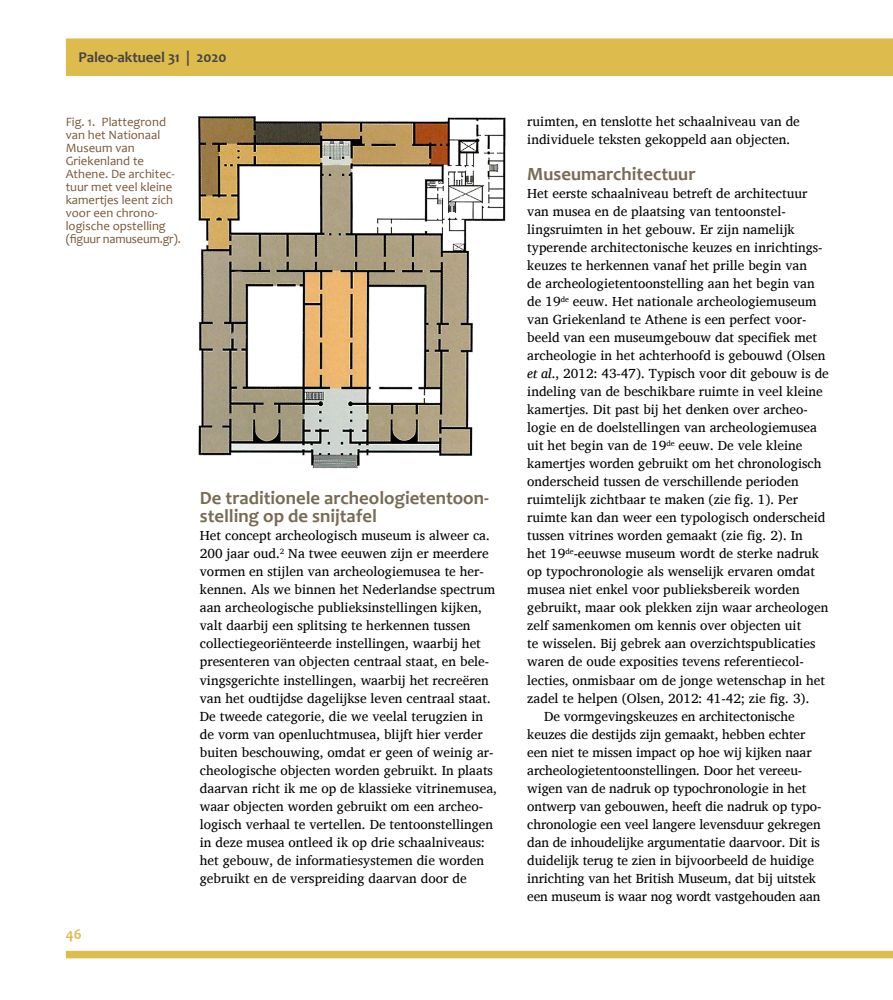
<style>
.page{position:relative;width:893px;height:1000px;background:#fff}
.page>*{position:absolute;margin:0;border:0;box-sizing:border-box;transform-origin:0 0}
.t1{font:700 18.75px/18px "Candara";color:#796b53}
.t2{font:700 15px "Candara";letter-spacing:-.005em;color:#454444}
.t3{font:700 15px "Candara";color:#debb4d}
.t4{font:13.5px/18px "Charis SIL";color:#000}
.t5{font:12.75px/13px "Candara";color:#795837}
.s1{font-style:italic}
</style>
<div class="page">
<div style="left:66px;top:38px;width:827px;height:38px;background:#debb4d"></div>
<div style="left:66px;top:950px;width:827px;height:8px;background:#debb4d"></div>
<img style="left:198px;top:116px;width:308px;height:353px">
<p class="t2" style="left:79px;top:48px;width:149px">Paleo-aktueel 31 | 2020</p>
<p class="t5" style="left:66px;top:115px;width:117px">Fig. 1. Plattegrond van het Nationaal<br>Museum van<br>Griekenland te<br>Athene. De architec&shy;tuur met veel kleine kamertjes leent zich voor een chrono&shy;logische opstelling (figuur namuseum.gr).</p>
<p class="t3" style="left:66px;top:924px;width:17px">46</p>
<h1 class="t1" style="left:200px;top:489px;width:290px">De traditionele archeologietentoon&shy;stelling op de snijtafel</h1>
<p class="t4" style="left:200px;top:526px;width:299px">Het concept archeologisch museum is alweer ca.<br>200 jaar oud.<sup>2</sup> Na twee eeuwen zijn er meerdere vormen en stijlen van archeologiemusea te her&shy;kennen. Als we binnen het Nederlandse spectrum aan archeologische publieksinstellingen kijken, valt daarbij een splitsing te herkennen tussen collectiegeoriënteerde instellingen, waarbij het presenteren van objecten centraal staat, en bele&shy;vingsgerichte instellingen, waarbij het recreëren van het oudtijdse dagelijkse leven centraal staat.<br>De tweede categorie, die we veelal terugzien in de vorm van openluchtmusea, blijft hier verder buiten beschouwing, omdat er geen of weinig ar&shy;cheologische objecten worden gebruikt. In plaats daarvan richt ik me op de klassieke vitrinemusea, waar objecten worden gebruikt om een archeo&shy;logisch verhaal te vertellen. De tentoonstellingen in deze musea ontleed ik op drie schaalniveaus: het gebouw, de informatiesystemen die worden gebruikt en de verspreiding daarvan door de</p>
<p class="t4" style="left:527px;top:112px;width:274px">ruimten, en tenslotte het schaalniveau van de individuele teksten gekoppeld aan objecten.</p>
<h1 class="t1" style="left:527px;top:165px;width:170px">Museumarchitectuur</h1>
<p class="t4" style="left:527px;top:184px;width:282px">Het eerste schaalniveau betreft de architectuur</p>
<p class="t4" style="left:527px;top:202px;width:260px">van musea en de plaatsing van tentoonstel-</p>
<p class="t4" style="left:527px;top:220px;width:269px">lingsruimten in het gebouw. Er zijn namelijk</p>
<p class="t4" style="left:527px;top:238px;width:297px">typerende architectonische keuzes en inrichtings-</p>
<p class="t4" style="left:527px;top:256px;width:281px">keuzes te herkennen vanaf het prille begin van</p>
<p class="t4" style="left:527px;top:274px;width:289px">de archeologietentoonstelling aan het begin van</p>
<p class="t4" style="left:527px;top:292px;width:291px">de 19<sup>de</sup> eeuw. Het nationale archeologiemuseum</p>
<p class="t4" style="left:527px;top:310px;width:281px">van Griekenland te Athene is een perfect voor-</p>
<p class="t4" style="left:527px;top:328px;width:291px">beeld van een museumgebouw dat specifiek met</p>
<p class="t4" style="left:527px;top:346px;width:300px">archeologie in het achterhoofd is gebouwd (Olsen</p>
<p class="t4" style="left:527px;top:364px;width:303px"><span class="s1">et al</span>., 2012: 43-47). Typisch voor dit gebouw is de</p>
<p class="t4" style="left:527px;top:382px;width:297px">indeling van de beschikbare ruimte in veel kleine</p>
<p class="t4" style="left:527px;top:400px;width:282px">kamertjes. Dit past bij het denken over archeo-</p>
<p class="t4" style="left:527px;top:418px;width:291px">logie en de doelstellingen van archeologiemusea</p>
<p class="t4" style="left:527px;top:436px;width:277px">uit het begin van de 19<sup>de</sup> eeuw. De vele kleine</p>
<p class="t4" style="left:527px;top:454px;width:296px">kamertjes worden gebruikt om het chronologisch</p>
<p class="t4" style="left:527px;top:472px;width:273px">onderscheid tussen de verschillende perioden</p>
<p class="t4" style="left:527px;top:490px;width:272px">ruimtelijk zichtbaar te maken (zie fig. 1). Per</p>
<p class="t4" style="left:527px;top:508px;width:300px">ruimte kan dan weer een typologisch onderscheid</p>
<p class="t4" style="left:527px;top:526px;width:277px">tussen vitrines worden gemaakt (zie fig. 2). In</p>
<p class="t4" style="left:527px;top:544px;width:293px">het 19<sup>de</sup>-eeuwse museum wordt de sterke nadruk</p>
<p class="t4" style="left:527px;top:562px;width:289px">op typochronologie als wenselijk ervaren omdat</p>
<p class="t4" style="left:527px;top:580px;width:274px">musea niet enkel voor publieksbereik worden</p>
<p class="t4" style="left:527px;top:598px;width:303px">gebruikt, maar ook plekken zijn waar archeologen</p>
<p class="t4" style="left:527px;top:616px;width:275px">zelf samenkomen om kennis over objecten uit</p>
<p class="t4" style="left:527px;top:634px;width:290px">te wisselen. Bij gebrek aan overzichtspublicaties</p>
<p class="t4" style="left:527px;top:652px;width:278px">waren de oude exposities tevens referentiecol-</p>
<p class="t4" style="left:527px;top:670px;width:299px">lecties, onmisbaar om de jonge wetenschap in het</p>
<p class="t4" style="left:527px;top:688px;width:284px">zadel te helpen (Olsen, 2012: 41-42; zie fig. 3).</p>
<p class="t4" style="left:544px;top:706px;width:252px">De vormgevingskeuzes en architectonische</p>
<p class="t4" style="left:527px;top:724px;width:279px">keuzes die destijds zijn gemaakt, hebben echter</p>
<p class="t4" style="left:527px;top:742px;width:286px">een niet te missen impact op hoe wij kijken naar</p>
<p class="t4" style="left:527px;top:760px;width:276px">archeologietentoonstellingen. Door het vereeu-</p>
<p class="t4" style="left:527px;top:778px;width:281px">wigen van de nadruk op typochronologie in het</p>
<p class="t4" style="left:527px;top:796px;width:296px">ontwerp van gebouwen, heeft die nadruk op typo-</p>
<p class="t4" style="left:527px;top:814px;width:295px">chronologie een veel langere levensduur gekregen</p>
<p class="t4" style="left:527px;top:832px;width:294px">dan de inhoudelijke argumentatie daarvoor. Dit is</p>
<p class="t4" style="left:527px;top:850px;width:288px">duidelijk terug te zien in bijvoorbeeld de huidige</p>
<p class="t4" style="left:527px;top:868px;width:290px">inrichting van het British Museum, dat bij uitstek</p>
<p class="t4" style="left:527px;top:886px;width:295px">een museum is waar nog wordt vastgehouden aan</p>
</div>
